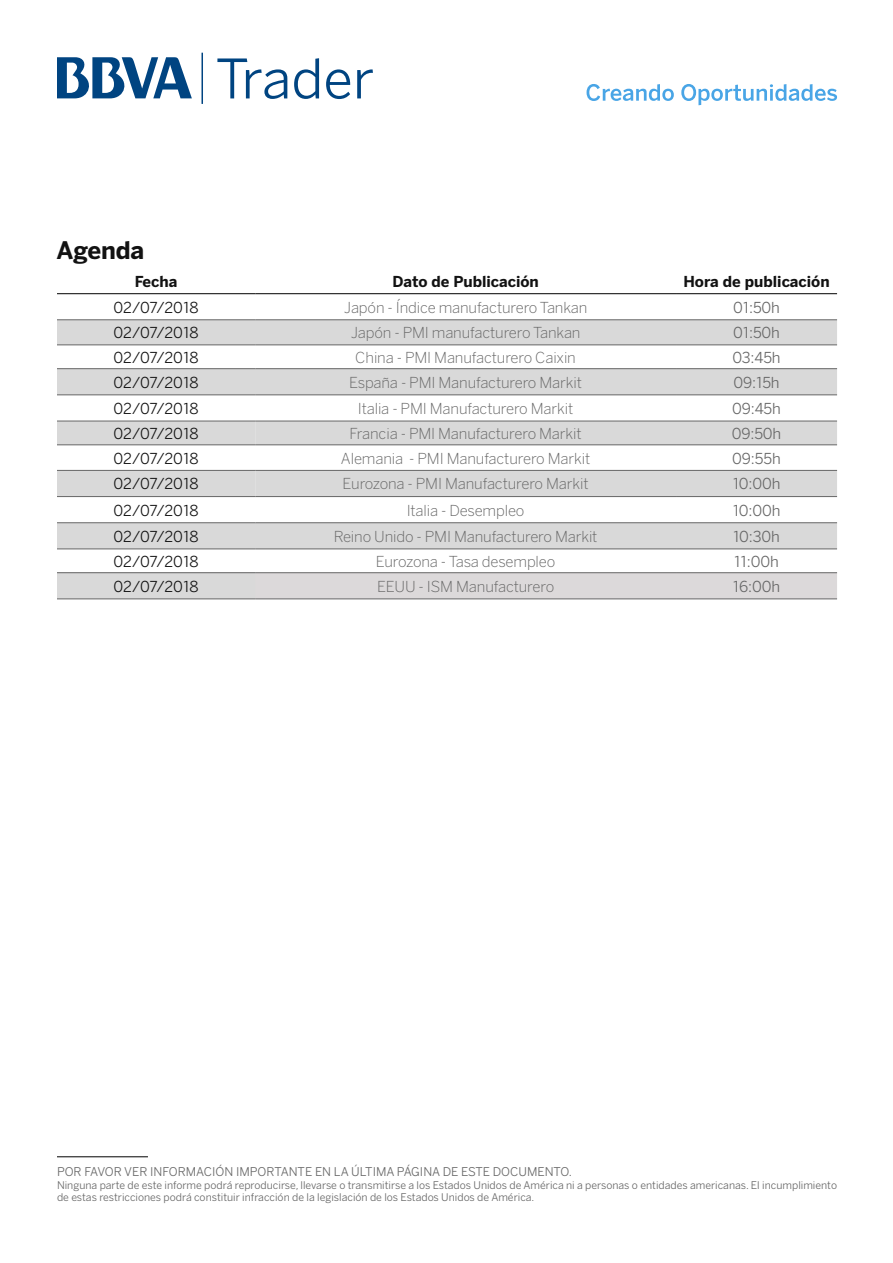
<style>
.page{position:relative;width:893px;height:1263px;background:#fff}
.page>*{position:absolute;margin:0;border:0;box-sizing:border-box;transform-origin:0 0}
.t1{font:54px "BBVA Benton Sans";color:#004481}
.Párrafo_unico{font:700 24px "BBVA Benton Sans";letter-spacing:-.01em;color:#121212}
.Estilo_de_párrafo_1{font:300 15px "BBVA Benton Sans";letter-spacing:-.01em;color:#666}
.t2{font:15px "BBVA Benton Sans";letter-spacing:-.01em;color:#121212}
.Estilo_de_párrafo_1-2{font:15px "BBVA Benton Sans";letter-spacing:-.01em;color:#666}
.subtitulo_de_tabla{font:700 15px "BBVA Benton Sans";color:#121212}
.t3{font:12px "BBVA Benton Sans";color:#666}
.t4{font:10.5px/12.6px "BBVA Benton Sans";color:#666}
</style>
<div class="page">
<svg style="left:57px;top:320px;width:780px;height:25px;background:#d4d4d4"></svg>
<svg style="left:57px;top:369px;width:780px;height:180px;fill:#d9d9d9"></svg>
<svg style="left:57px;top:422px;width:780px;height:100px"></svg>
<div style="left:57px;top:573px;width:198px;height:26px;background:#d9d9d9"></div>
<svg style="left:255px;top:573px;width:582px;height:26px;background:#d8d5d6"></svg>
<hr style="left:57px;top:319px;width:198px;height:1px;background:#666">
<hr style="left:255px;top:319px;width:421px;height:1px;background:#666">
<hr style="left:676px;top:319px;width:161px;height:1px;background:#666">
<hr style="left:57px;top:345px;width:198px;height:1px;background:#666">
<hr style="left:255px;top:345px;width:421px;height:1px;background:#666">
<hr style="left:676px;top:345px;width:161px;height:1px;background:#666">
<hr style="left:57px;top:368px;width:198px;height:1px;background:#666">
<hr style="left:255px;top:368px;width:421px;height:1px;background:#666">
<hr style="left:676px;top:368px;width:161px;height:1px;background:#666">
<hr style="left:255px;top:599px;width:421px;height:1px;background:#666">
<hr style="left:676px;top:599px;width:161px;height:1px;background:#666">
<hr style="left:57px;top:293px;width:198px;height:1px;background:#000">
<hr style="left:255px;top:293px;width:421px;height:1px;background:#000">
<hr style="left:676px;top:293px;width:161px;height:1px;background:#000">
<hr style="left:57px;top:395px;width:198px;height:1px;background:#666">
<hr style="left:57px;top:421px;width:198px;height:1px;background:#666">
<hr style="left:57px;top:445px;width:198px;height:1px;background:#666">
<hr style="left:57px;top:470px;width:198px;height:1px;background:#666">
<hr style="left:57px;top:496px;width:198px;height:1px;background:#666">
<hr style="left:57px;top:572px;width:198px;height:1px;background:#666">
<hr style="left:255px;top:395px;width:421px;height:1px;background:#666">
<hr style="left:255px;top:421px;width:421px;height:1px;background:#666">
<hr style="left:255px;top:445px;width:421px;height:1px;background:#666">
<hr style="left:255px;top:470px;width:421px;height:1px;background:#666">
<hr style="left:255px;top:496px;width:421px;height:1px;background:#666">
<hr style="left:255px;top:572px;width:421px;height:1px;background:#666">
<hr style="left:676px;top:395px;width:161px;height:1px;background:#666">
<hr style="left:676px;top:421px;width:161px;height:1px;background:#666">
<hr style="left:676px;top:445px;width:161px;height:1px;background:#666">
<hr style="left:676px;top:470px;width:161px;height:1px;background:#666">
<hr style="left:676px;top:496px;width:161px;height:1px;background:#666">
<hr style="left:676px;top:572px;width:161px;height:1px;background:#666">
<hr style="left:57px;top:522px;width:198px;height:1px;background:#666">
<hr style="left:255px;top:522px;width:421px;height:1px;background:#666">
<hr style="left:676px;top:522px;width:161px;height:1px;background:#666">
<hr style="left:57px;top:549px;width:198px;height:1px;background:#666">
<hr style="left:57px;top:599px;width:198px;height:1px;background:#666">
<hr style="left:255px;top:549px;width:421px;height:1px;background:#666">
<hr style="left:676px;top:549px;width:161px;height:1px;background:#666">
<hr style="left:57px;top:1156px;width:91px;height:1px;background:#000">
<svg style="left:586px;top:84px;width:88px;height:17px"></svg>
<svg style="left:681px;top:84px;width:156px;height:21px"></svg>
<svg style="left:57px;top:57px;width:135px;height:41px"></svg>
<hr style="left:201px;top:53px;width:2px;height:51px;background:#004481">
<p class="t1" style="left:216px;top:47px;width:160px">Trader</p>
<p class="Párrafo_unico" style="left:57px;top:235px;width:89px">Agenda</p>
<p class="subtitulo_de_tabla" style="left:135px;top:272px;width:44px">Fecha</p>
<p class="subtitulo_de_tabla" style="left:392px;top:272px;width:148px">Dato de Publicación</p>
<p class="subtitulo_de_tabla" style="left:683px;top:272px;width:148px">Hora de publicación</p>
<p class="t2" style="left:114px;top:298px;width:87px">02/07/2018</p>
<p class="Estilo_de_párrafo_1" style="left:344px;top:298px;width:245px">Japón - Índice manufacturero Tankan</p>
<p class="Estilo_de_párrafo_1-2" style="left:733px;top:298px;width:48px">01:50h</p>
<p class="t2" style="left:114px;top:324px;width:87px">02/07/2018</p>
<p class="Estilo_de_párrafo_1" style="left:351px;top:324px;width:231px">Japón - PMI manufacturero Tankan</p>
<p class="Estilo_de_párrafo_1-2" style="left:733px;top:324px;width:48px">01:50h</p>
<p class="t2" style="left:114px;top:348px;width:87px">02/07/2018</p>
<p class="Estilo_de_párrafo_1" style="left:355px;top:348px;width:222px">China - PMI Manufacturero Caixin</p>
<p class="Estilo_de_párrafo_1-2" style="left:732px;top:348px;width:50px">03:45h</p>
<p class="t2" style="left:114px;top:373px;width:87px">02/07/2018</p>
<p class="Estilo_de_párrafo_1" style="left:349px;top:373px;width:234px">España - PMI Manufacturero Markit</p>
<p class="Estilo_de_párrafo_1-2" style="left:733px;top:373px;width:48px">09:15h</p>
<p class="t2" style="left:114px;top:399px;width:87px">02/07/2018</p>
<p class="Estilo_de_párrafo_1" style="left:358px;top:400px;width:217px">Italia - PMI Manufacturero Markit</p>
<p class="Estilo_de_párrafo_1-2" style="left:732px;top:399px;width:50px">09:45h</p>
<p class="t2" style="left:114px;top:424px;width:87px">02/07/2018</p>
<p class="Estilo_de_párrafo_1" style="left:350px;top:424px;width:234px">Francia - PMI Manufacturero Markit</p>
<p class="Estilo_de_párrafo_1-2" style="left:732px;top:424px;width:51px">09:50h</p>
<p class="t2" style="left:114px;top:449px;width:87px">02/07/2018</p>
<p class="Estilo_de_párrafo_1" style="left:341px;top:449px;width:251px">Alemania - PMI Manufacturero Markit</p>
<p class="Estilo_de_párrafo_1-2" style="left:732px;top:449px;width:50px">09:55h</p>
<p class="t2" style="left:114px;top:475px;width:87px">02/07/2018</p>
<p class="Estilo_de_párrafo_1" style="left:343px;top:475px;width:248px">Eurozona - PMI Manufacturero Markit</p>
<p class="Estilo_de_párrafo_1-2" style="left:733px;top:475px;width:49px">10:00h</p>
<p class="t2" style="left:114px;top:501px;width:87px">02/07/2018</p>
<p class="Estilo_de_párrafo_1" style="left:407px;top:501px;width:119px">Italia - Desempleo</p>
<p class="Estilo_de_párrafo_1-2" style="left:733px;top:501px;width:49px">10:00h</p>
<p class="t2" style="left:114px;top:527px;width:87px">02/07/2018</p>
<p class="Estilo_de_párrafo_1" style="left:334px;top:527px;width:265px">Reino Unido - PMI Manufacturero Markit</p>
<p class="Estilo_de_párrafo_1-2" style="left:733px;top:527px;width:48px">10:30h</p>
<p class="t2" style="left:114px;top:552px;width:87px">02/07/2018</p>
<p class="Estilo_de_párrafo_1" style="left:376px;top:552px;width:181px">Eurozona - Tasa desempleo</p>
<p class="Estilo_de_párrafo_1-2" style="left:734px;top:552px;width:46px">11:00h</p>
<p class="t2" style="left:114px;top:577px;width:87px">02/07/2018</p>
<p class="Estilo_de_párrafo_1" style="left:377px;top:577px;width:179px">EEUU - ISM Manufacturero</p>
<p class="Estilo_de_párrafo_1-2" style="left:733px;top:577px;width:49px">16:00h</p>
<p class="t3" style="left:57px;top:1165px;width:516px">POR FAVOR VER INFORMACIÓN IMPORTANTE EN LA ÚLTIMA PÁGINA DE ESTE DOCUMENTO.</p>
<p class="t4" style="left:57px;top:1179px;width:782px">Ninguna parte de este informe podrá reproducirse, llevarse o transmitirse a los Estados Unidos de América ni a personas o entidades americanas. El incumplimiento de estas restricciones podrá constituir infracción de la legislación de los Estados Unidos de América.</p>
</div>
